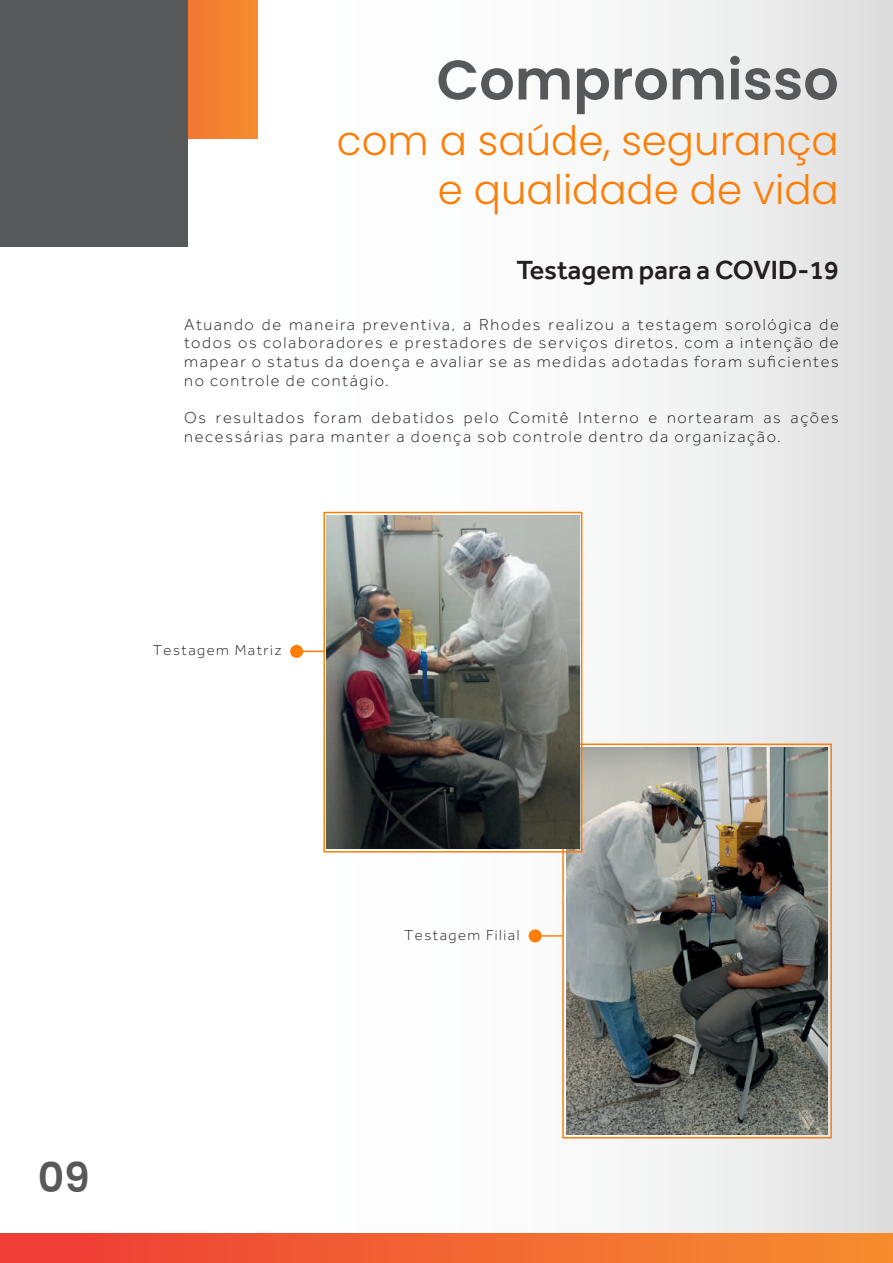
<style>
.page{position:relative;width:893px;height:1263px;background:#fff}
.page>*{position:absolute;margin:0;border:0;box-sizing:border-box;transform-origin:0 0}
.t1{font:600 55.65px "Poppins";color:#57585a}
.t2{font:600 41.1px "Poppins";color:#57585a}
.t3{font:300 40.5px/48.6px "Poppins";color:#fc7e06;text-align:right}
.t4{font:500 27px "Effra";color:#231f20}
.t5{font:300 16.5px/18.8px "Effra";letter-spacing:.1em;color:#231f20;text-align:justify}
.t6{font:300 15px "Effra";letter-spacing:.1em;color:#231f20}
</style>
<div class="page">
<div style="left:1px;top:0;width:891px;height:1263px;background:linear-gradient(to right,#fff,#e9e9e9)"></div>
<div style="left:0;top:1233px;width:893px;height:30px;background:linear-gradient(to right,#ee3a36,#f68f2f)"></div>
<div style="left:36px;top:0;width:222px;height:139px;background:#f48230"></div>
<div style="left:0;top:0;width:188px;height:246px;background:#57585a"></div>
<svg style="left:303px;top:651px;width:20px;height:1px"></svg>
<div style="left:290px;top:645px;width:13px;height:13px;background:#fc7e06;border-radius:50%"></div>
<hr style="left:537px;top:935px;width:26px;height:2px;background:#fc7e06">
<div style="left:529px;top:929px;width:13px;height:13px;background:#fc7e06;border-radius:50%"></div>
<div style="left:562px;top:743px;width:270px;height:395px;border:1px solid #fc7e06"></div>
<img style="left:566px;top:748px;width:261px;height:386px">
<img style="left:327px;top:516px;width:252px;height:333px">
<div style="left:323px;top:512px;width:259px;height:340px;border:1px solid #fc7e06"></div>
<h1 class="t1" style="left:437px;top:48px;width:404px">Compromisso</h1>
<h3 class="t3" style="left:337px;top:117px;width:503px">com a saúde, segurança e qualidade de vida</h3>
<h3 class="t4" style="left:517px;top:253px;width:324px">Testagem para a COVID-19</h3>
<p class="t5" style="left:184px;top:315px;width:656px">Atuando de maneira preventiva, a Rhodes realizou a testagem sorológica de todos os colaboradores e prestadores de serviços diretos, com a intenção de mapear o status da doença e avaliar se as medidas adotadas foram suficientes no controle de contágio.</p>
<p class="t5" style="left:184px;top:408px;width:656px">Os resultados foram debatidos pelo Comitê Interno e nortearam as ações necessárias para manter a doença sob controle dentro da organização.</p>
<p class="t6" style="left:153px;top:641px;width:130px">Testagem Matriz</p>
<h2 class="t2" style="left:38px;top:1154px;width:54px">09</h2>
<p class="t6" style="left:404px;top:927px;width:117px">Testagem Filial</p>
</div>
